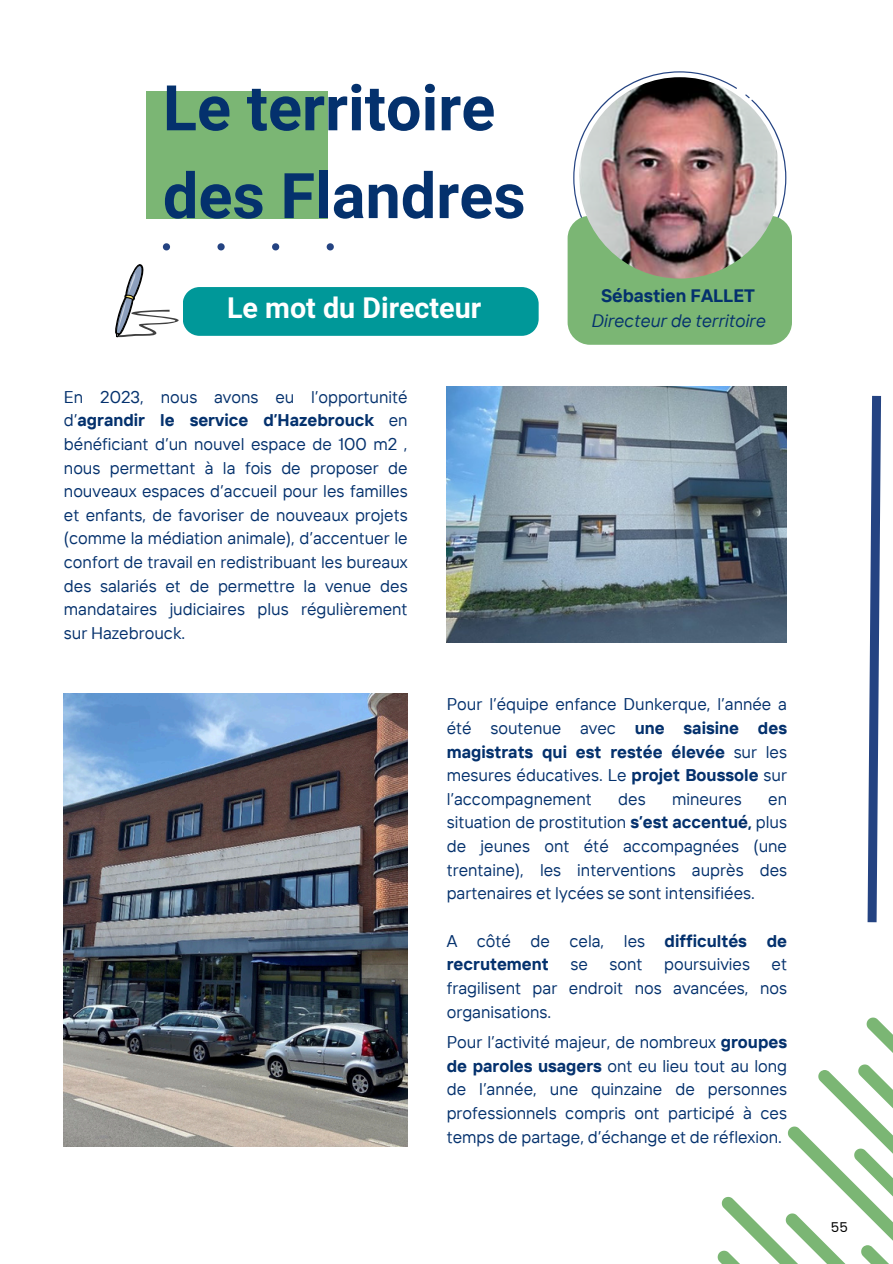
<style>
.page{position:relative;width:893px;height:1264px;background:#fff}
.page>*{position:absolute;margin:0;border:0;box-sizing:border-box;transform-origin:0 0}
.t1{font:700 63px/87.8px "Mardoto";color:#04316d}
.t2{font:700 28.65px "Mardoto";color:#fff}
.t3{font:italic 18px "TT Interphases";color:#04316d}
.t4{font:700 18px "TT Interphases";color:#04316d}
.t5{font:16.95px/23.7px "TT Interphases";color:#04316d;text-align:justify}
.t6{font:700 16.95px/23.7px "TT Interphases";color:#04316d}
.t7{font:13.5px "Poppins";color:#000}
.s1{font-weight:700}
.s2{font-weight:400}
</style>
<div class="page">
<svg style="left:867px;top:395px;width:15px;height:528px"></svg>
<div style="left:146px;top:91px;width:181px;height:128px;background:#7bb674"></div>
<svg style="left:163px;top:243px;width:7px;height:7px"></svg>
<svg style="left:217px;top:243px;width:8px;height:7px"></svg>
<svg style="left:272px;top:243px;width:7px;height:7px"></svg>
<svg style="left:326px;top:243px;width:8px;height:7px"></svg>
<svg style="left:115px;top:264px;width:423px;height:74px"></svg>
<img style="left:64px;top:694px;width:343px;height:452px">
<img style="left:446px;top:386px;width:340px;height:256px">
<svg style="left:573px;top:79px;width:214px;height:146px"></svg>
<div style="left:567px;top:216px;width:224px;height:129px;background:#7bb674;border-radius:22px"></div>
<img style="left:579px;top:77px;width:201px;height:201px;border-radius:50%">
<svg style="left:717px;top:1017px;width:175px;height:246px"></svg>
<h1 class="t1" style="left:163px;top:65px;width:364px">Le territoire des Flandres</h1>
<p class="t2" style="left:227px;top:291px;width:256px">Le mot du Directeur</p>
<p class="t5" style="left:64px;top:384px;width:345px">En 2023, nous avons eu l’opportunité d’<span class="s1">agrandir le service d’Hazebrouck</span> en bénéficiant d’un nouvel espace de 100 m2 , nous permettant à la fois de proposer de nouveaux espaces d’accueil pour les familles et enfants, de favoriser de nouveaux projets (comme la médiation animale), d’accentuer le confort de travail en redistribuant les bureaux des salariés et de permettre la venue des mandataires judiciaires plus régulièrement sur Hazebrouck.</p>
<p class="t4" style="left:601px;top:284px;width:155px">Sébastien FALLET</p>
<p class="t3" style="left:591px;top:308px;width:176px">Directeur de territoire</p>
<p class="t5" style="left:446px;top:692px;width:342px">Pour l’équipe enfance Dunkerque, l’année a été soutenue avec <span class="s1">une saisine des magistrats qui est restée élevée</span> sur les mesures éducatives. Le <span class="s1">projet Boussole</span> sur l’accompagnement</p>
<p class="t5" style="left:618px;top:786px;width:29px">des</p>
<p class="t5" style="left:672px;top:786px;width:71px">mineures</p>
<p class="t5" style="left:446px;top:786px;width:342px;text-indent:321px">en situation de prostitution <span class="s1">s’est accentué,</span> plus de jeunes ont été accompagnées (une trentaine), les interventions auprès des partenaires et lycées se sont intensifiées.</p>
<p class="t6" style="left:446px;top:928px;width:342px"><span class="s2">A côté de cela, les</span> difficultés de recrutement</p>
<p class="t5" style="left:570px;top:952px;width:19px">se</p>
<p class="t5" style="left:609px;top:952px;width:35px">sont</p>
<p class="t5" style="left:664px;top:952px;width:87px">poursuivies</p>
<p class="t5" style="left:446px;top:952px;width:342px;text-indent:325px">et fragilisent par endroit nos avancées, nos organisations.</p>
<p class="t5" style="left:446px;top:1029px;width:342px">Pour l’activité majeur, de nombreux <span class="s1">groupes de paroles usagers</span> ont eu lieu tout au long de l’année, une quinzaine de personnes professionnels compris ont participé à ces temps de partage, d’échange et de réflexion.</p>
<p class="t7" style="left:830px;top:1218px;width:18px">55</p>
</div>
